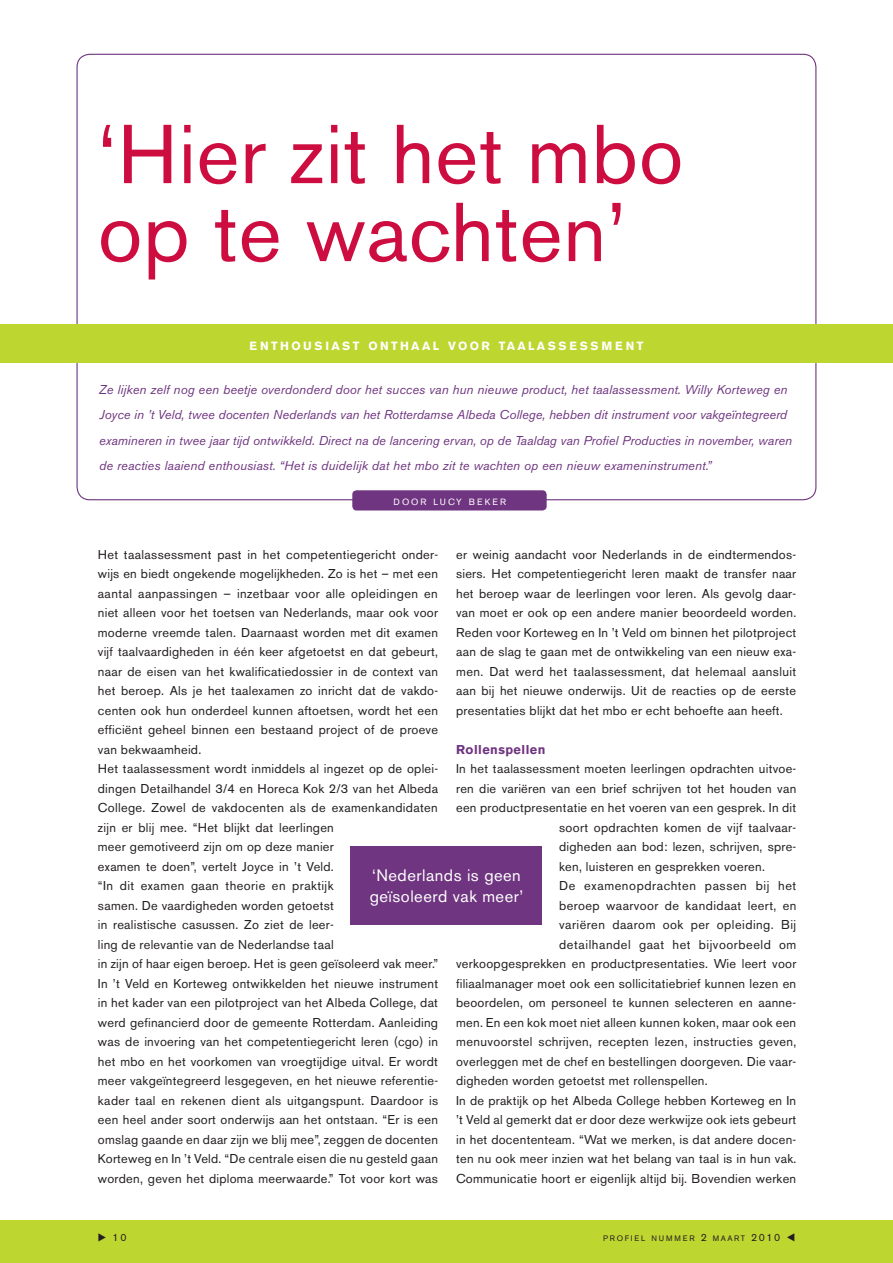
<style>
.page{position:relative;width:893px;height:1263px;background:#fff}
.page>*{position:absolute;margin:0;border:0;box-sizing:border-box;transform-origin:0 0}
.t1{font:82.5px/78px "Akzidenz Grotesk BE";letter-spacing:.01em;color:#cd0d40}
.t2{font:16.5px/21px "Akzidenz Grotesk BE";letter-spacing:.03em;color:#fff}
.t3{font:12.75px/19.5px "Akzidenz Grotesk BE";letter-spacing:.02em;color:#231f20}
.t4{font:italic 12.75px/25.5px "Akzidenz Grotesk BE";color:#6f3580}
.t5{font:12.75px "Akzidenz Grotesk BE";letter-spacing:.045em;color:#231f20}
.t6{font:12.75px "Akzidenz Grotesk BE";letter-spacing:.04em;color:#231f20}
.t7{font:700 12.75px "Akzidenz Grotesk BE";letter-spacing:.035em;color:#6f3580}
.t8{font:700 11.85px "Akzidenz Grotesk BE";letter-spacing:.2em;color:#fff}
.t9{font:10.5px "Akzidenz Grotesk BE";color:#231f20}
.t10{font:9px "Akzidenz Grotesk BE";letter-spacing:.22em;color:#fff}
.t11{font:7.8px "Akzidenz Grotesk BE";letter-spacing:.22em;color:#231f20}
.s1{font-size:10.5px}
.s2{font-family:"European Pi Three";font-size:10.5px}
</style>
<div class="page">
<div style="left:0;top:1220px;width:893px;height:43px;background:#bed630"></div>
<div style="left:352px;top:490px;width:195px;height:20px;background:#6f3580;border-radius:4px"></div>
<div style="left:0;top:325px;width:893px;height:38px;background:#bed630"></div>
<div style="left:351px;top:846px;width:191px;height:78px;background:#6f3580"></div>
<h1 class="t1" style="left:98px;top:124px;width:587px">‘Hier zit het mbo op te wachten’</h1>
<p class="t8" style="left:250px;top:341px;width:395px">ENTHOUSIAST ONTHAAL VOOR TAALASSESSMENT</p>
<p class="t4" style="left:99px;top:378px;width:694px">Ze lijken zelf nog een beetje overdonderd door het succes van hun nieuwe product, het taalassessment. Willy Korteweg en Joyce in ’t Veld, twee docenten Nederlands van het Rotterdamse Albeda College, hebben dit instrument voor vakgeïntegreerd examineren in twee jaar tijd ontwikkeld. Direct na de lancering ervan, op de Taaldag van Profiel Producties in november, waren de reacties laaiend enthousiast. “Het is duidelijk dat het mbo zit te wachten op een nieuw exameninstrument.”</p>
<p class="t10" style="left:394px;top:498px;width:114px">DOOR LUCY BEKER</p>
<p class="t3" style="left:98px;top:546px;width:342px">Het taalassessment past in het competentiegericht onder&shy;wijs en biedt ongekende mogelijkheden. Zo is het – met een aantal aanpassingen – inzetbaar voor alle opleidingen en niet alleen voor het toetsen van Nederlands, maar ook voor moderne vreemde talen. Daarnaast worden met dit examen vijf taalvaardigheden in één keer afgetoetst en dat gebeurt, naar de eisen van het kwalificatiedossier in de context van het beroep. Als je het taalexamen zo inricht dat de vakdo&shy;centen ook hun onderdeel kunnen aftoetsen, wordt het een efficiënt geheel binnen een bestaand project of de proeve van bekwaamheid.<br>Het taalassessment wordt inmiddels al ingezet op de oplei&shy;dingen Detailhandel 3/4 en Horeca Kok 2/3 van het Albeda College. Zowel de vakdocenten als de examenkandidaten zijn er blij mee. “Het blijkt dat leerlingen<br>meer gemotiveerd zijn om op deze manier<br>examen te doen”, vertelt Joyce in ’t Veld.<br>“In dit examen gaan theorie en praktijk<br>samen. De vaardigheden worden getoetst<br>in realistische casussen. Zo ziet de leer-<br>ling de relevantie van de Nederlandse taal<br>in zijn of haar eigen beroep. Het is geen geïsoleerd vak meer.” In ’t Veld en Korteweg ontwikkelden het nieuwe instrument in het kader van een pilotproject van het Albeda College, dat werd gefinancierd door de gemeente Rotterdam. Aanleiding was de invoering van het competentiegericht leren (cgo) in het mbo en het voorkomen van vroegtijdige uitval. Er wordt meer vakgeïntegreerd lesgegeven, en het nieuwe referentie&shy;kader taal en rekenen dient als uitgangspunt. Daardoor is een heel ander soort onderwijs aan het ontstaan. “Er is een omslag gaande en daar zijn we blij mee”, zeggen de docenten Korteweg en In ’t Veld. “De centrale eisen die nu gesteld gaan worden, geven het diploma meerwaarde.” Tot voor kort was</p>
<p class="t3" style="left:456px;top:546px;width:342px;text-align:justify">er weinig aandacht voor Nederlands in de eindtermendos&shy;siers. Het competentiegericht leren maakt de transfer naar het beroep waar de leerlingen voor leren. Als gevolg daar&shy;van moet er ook op een andere manier beoordeeld worden.<br>Reden voor Korteweg en In ’t Veld om binnen het pilotproject aan de slag te gaan met de ontwikkeling van een nieuw exa&shy;men. Dat werd het taalassessment, dat helemaal aansluit aan bij het nieuwe onderwijs. Uit de reacties op de eerste presentaties blijkt dat het mbo er echt behoefte aan heeft.</p>
<p class="t7" style="left:456px;top:745px;width:91px">Rollenspellen</p>
<p class="t3" style="left:456px;top:760px;width:342px">In het taalassessment moeten leerlingen opdrachten uitvoe-</p>
<p class="t3" style="left:456px;top:780px;width:342px">ren die variëren van een brief schrijven tot het houden van</p>
<p class="t3" style="left:456px;top:799px;width:342px">een productpresentatie en het voeren van een gesprek. In dit</p>
<p class="t3" style="left:559px;top:819px;width:239px">soort opdrachten komen de vijf taalvaar-</p>
<p class="t3" style="left:559px;top:838px;width:239px">digheden aan bod: lezen, schrijven, spre-</p>
<p class="t3" style="left:559px;top:858px;width:207px">ken, luisteren en gesprekken voeren.</p>
<p class="t5" style="left:559px;top:881px;width:239px">De examenopdrachten passen bij het</p>
<p class="t3" style="left:559px;top:897px;width:239px">beroep waarvoor de kandidaat leert, en</p>
<p class="t6" style="left:559px;top:920px;width:238px">variëren daarom ook per opleiding. Bij</p>
<p class="t5" style="left:559px;top:939px;width:239px">detailhandel gaat het bijvoorbeeld om</p>
<p class="t3" style="left:456px;top:955px;width:342px">verkoopgesprekken en productpresentaties. Wie leert voor</p>
<p class="t3" style="left:456px;top:975px;width:342px">filiaalmanager moet ook een sollicitatiebrief kunnen lezen en</p>
<p class="t3" style="left:456px;top:994px;width:341px">beoordelen, om personeel te kunnen selecteren en aanne-</p>
<p class="t3" style="left:456px;top:1014px;width:342px">men. En een kok moet niet alleen kunnen koken, maar ook een</p>
<p class="t3" style="left:456px;top:1033px;width:342px">menuvoorstel schrijven, recepten lezen, instructies geven,</p>
<p class="t3" style="left:456px;top:1053px;width:342px">overleggen met de chef en bestellingen doorgeven. Die vaar-</p>
<p class="t3" style="left:456px;top:1072px;width:253px">digheden worden getoetst met rollenspellen.</p>
<p class="t3" style="left:456px;top:1092px;width:342px">In de praktijk op het Albeda College hebben Korteweg en In</p>
<p class="t3" style="left:456px;top:1111px;width:342px">’t Veld al gemerkt dat er door deze werkwijze ook iets gebeurt</p>
<p class="t3" style="left:456px;top:1131px;width:342px">in het docententeam. “Wat we merken, is dat andere docen-</p>
<p class="t3" style="left:456px;top:1150px;width:342px">ten nu ook meer inzien wat het belang van taal is in hun vak.</p>
<p class="t3" style="left:456px;top:1170px;width:342px">Communicatie hoort er eigenlijk altijd bij. Bovendien werken</p>
<p class="t2" style="left:370px;top:866px;width:155px">‘Nederlands is geen geïsoleerd vak meer’</p>
<p class="t9" style="left:113px;top:1234px;width:15px">10</p>
<p class="t11" style="left:603px;top:1236px;width:194px">PROFIEL NUMMER <span class="s1">2</span> MAART <span class="s1">2010</span> <span class="s2">-</span></p>
</div>
